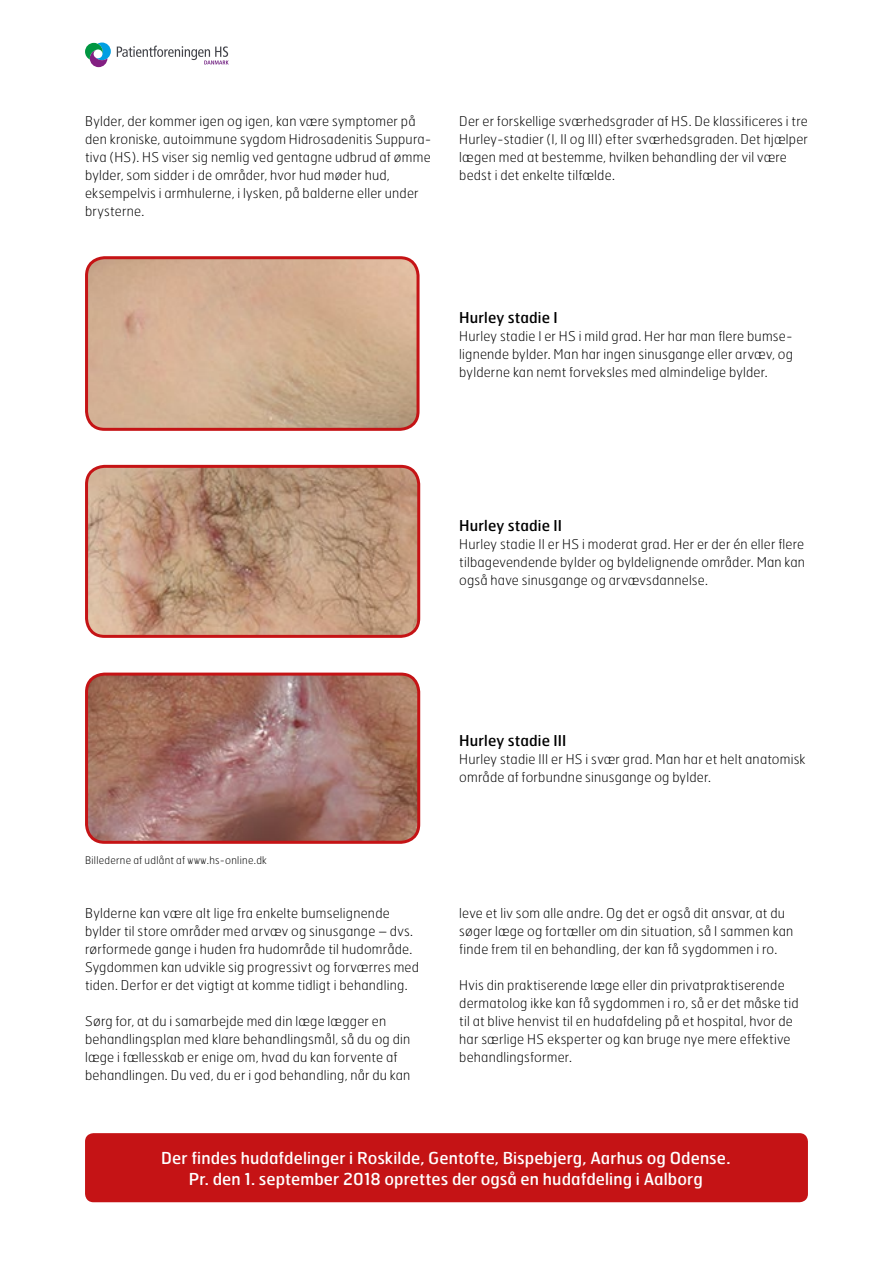
<style>
.page{position:relative;width:893px;height:1263px;background:#fff}
.page>*{position:absolute;margin:0;border:0;box-sizing:border-box;transform-origin:0 0}
.t1{font:16.5px/21px "Hermes";letter-spacing:.005em;color:#fff;text-align:center}
.t2{font:15px "Hermes";letter-spacing:.01em;color:#000}
.t3{font:100 13.5px/18px "Hermes";letter-spacing:.015em;color:#000}
.t4{font:100 10.5px "Hermes";letter-spacing:.025em;color:#000}
</style>
<div class="page">
<svg style="left:117px;top:46px;width:112px;height:18px"></svg>
<svg style="left:85px;top:43px;width:26px;height:24px"></svg>
<img style="left:89px;top:260px;width:327px;height:167px">
<div style="left:85px;top:256px;width:335px;height:175px;border:3px solid #c51315;border-radius:18px"></div>
<img style="left:87px;top:466px;width:332px;height:168px">
<div style="left:85px;top:465px;width:335px;height:173px;border:3px solid #c51315;border-radius:18px"></div>
<img style="left:87px;top:674px;width:332px;height:166px">
<div style="left:85px;top:673px;width:335px;height:171px;border:3px solid #c51315;border-radius:18px"></div>
<div style="left:85px;top:1133px;width:723px;height:69px;background:#c51315;border-radius:9px"></div>
<p class="t3" style="left:85px;top:112px;width:348px">Bylder, der kommer igen og igen, kan være symptomer på den kroniske, autoimmune sygdom Hidrosadenitis Suppura&shy;tiva (HS). HS viser sig nemlig ved gentagne udbrud af ømme bylder, som sidder i de områder, hvor hud møder hud, eksempelvis i armhulerne, i lysken, på balderne eller under brysterne.</p>
<p class="t3" style="left:459px;top:112px;width:350px">Der er forskellige sværhedsgrader af HS. De klassificeres i tre Hurley-stadier (I, II og III) efter sværhedsgraden. Det hjælper lægen med at bestemme, hvilken behandling der vil være bedst i det enkelte tilfælde.</p>
<p class="t2" style="left:459px;top:308px;width:100px">Hurley stadie I</p>
<p class="t3" style="left:459px;top:326px;width:335px">Hurley stadie I er HS i mild grad. Her har man flere bumse&shy;lignende bylder. Man har ingen sinusgange eller arvæv, og bylderne kan nemt forveksles med almindelige bylder.</p>
<p class="t2" style="left:459px;top:515px;width:104px">Hurley stadie II</p>
<p class="t3" style="left:459px;top:534px;width:347px;text-align:justify">Hurley stadie II er HS i moderat grad. Her er der én eller flere tilbagevendende bylder og byldelignende områder. Man kan også have sinusgange og arvævsdannelse.</p>
<p class="t4" style="left:85px;top:854px;width:183px">Billederne af udlånt af www.hs-online.dk</p>
<p class="t3" style="left:85px;top:904px;width:335px">Bylderne kan være alt lige fra enkelte bumselignende bylder til store områder med arvæv og sinusgange – dvs. rørformede gange i huden fra hudområde til hudområde.<br>Sygdommen kan udvikle sig progressivt og forværres med tiden. Derfor er det vigtigt at komme tidligt i behandling.</p>
<p class="t3" style="left:85px;top:1012px;width:327px">Sørg for, at du i samarbejde med din læge lægger en behandlingsplan med klare behandlingsmål, så du og din læge i fællesskab er enige om, hvad du kan forvente af behandlingen. Du ved, du er i god behandling, når du kan</p>
<p class="t2" style="left:459px;top:731px;width:109px">Hurley stadie III</p>
<p class="t3" style="left:459px;top:750px;width:348px">Hurley stadie III er HS i svær grad. Man har et helt anatomisk område af forbundne sinusgange og bylder.</p>
<p class="t3" style="left:459px;top:904px;width:336px">leve et liv som alle andre. Og det er også dit ansvar, at du søger læge og fortæller om din situation, så I sammen kan finde frem til en behandling, der kan få sygdommen i ro.</p>
<p class="t3" style="left:459px;top:976px;width:341px">Hvis din praktiserende læge eller din privatpraktiserende dermatolog ikke kan få sygdommen i ro, så er det måske tid til at blive henvist til en hudafdeling på et hospital, hvor de har særlige HS eksperter og kan bruge nye mere effektive behandlingsformer.</p>
<p class="t1" style="left:161px;top:1147px;width:571px">Der findes hudafdelinger i Roskilde, Gentofte, Bispebjerg, Aarhus og Odense.<br>Pr. den 1. september 2018 oprettes der også en hudafdeling i Aalborg</p>
</div>
